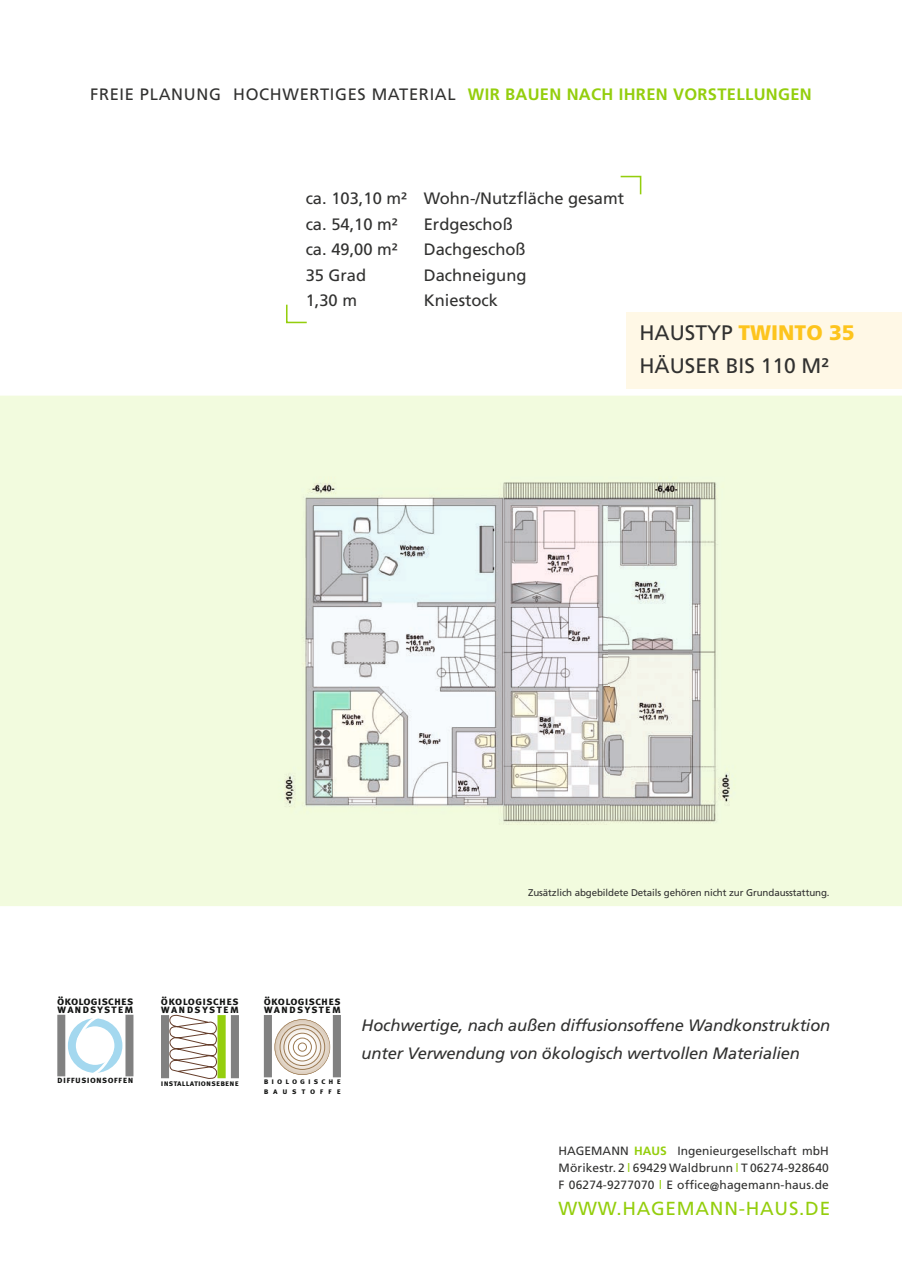
<style>
.page{position:relative;width:902px;height:1272px;background:#fff}
.page>*{position:absolute;margin:0;border:0;box-sizing:border-box;transform-origin:0 0}
.t1{font:21px/33px "Frutiger";color:#313130}
.t2{font:18.9px "Frutiger";letter-spacing:.04em;color:#94ce0d}
.t3{font:16.5px/25.5px "Frutiger";color:#313130}
.t4{font:italic 16.5px/28.5px "Frutiger";letter-spacing:-.01em;color:#313130}
.t5{font:16.5px "Frutiger";letter-spacing:.04em;color:#313130}
.t6{font:12px/17.2px "Frutiger";letter-spacing:.01em;color:#313130;text-align:justify}
.t7{font:12px "Meta Plus Bold Caps";letter-spacing:.01em;color:#131413}
.t8{font:12px "Meta Plus Bold Caps";letter-spacing:.075em;color:#131413}
.t9{font:11.85px "Meta Plus Bold Caps";letter-spacing:.03em;color:#131413}
.t10{font:11.85px "Meta Plus Bold Caps";letter-spacing:.1em;color:#131413}
.t11{font:11.85px "Meta Plus Bold Caps";letter-spacing:.095em;color:#131413}
.t12{font:9.75px "Frutiger";letter-spacing:-.01em;color:#313130}
.t13{font:9.75px "Meta Plus Bold Caps";letter-spacing:.03em;color:#131413}
.t14{font:8.55px/10.2px "Meta Plus Bold Caps";letter-spacing:.345em;color:#131413}
.t15{font:8.55px "Meta Plus Bold Caps";letter-spacing:.015em;color:#131413}
.s1{font-weight:700;color:#94ce0d}
.s2{font-weight:900;color:#fdc41d}
.s3{color:#94ce0d}
</style>
<div class="page">
<div style="left:0;top:395px;width:901px;height:511px;background:#f2fbde"></div>
<img style="left:268px;top:420px;width:487px;height:426px">
<svg style="left:620px;top:175px;width:22px;height:20px"></svg>
<svg style="left:286px;top:304px;width:21px;height:20px"></svg>
<div style="left:626px;top:312px;width:275px;height:76px;background:#fff8e6"></div>
<div style="left:68px;top:1018px;width:54px;height:54px;border:8px solid #a4d8ef;border-radius:50%"></div>
<div style="left:57px;top:1014px;width:8px;height:62px;background:#818181"></div>
<div style="left:125px;top:1014px;width:8px;height:62px;background:#818181"></div>
<svg style="left:75px;top:1018px;width:26px;height:24px"></svg>
<svg style="left:89px;top:1049px;width:26px;height:24px"></svg>
<svg style="left:169px;top:1014px;width:48px;height:64px"></svg>
<div style="left:231px;top:1015px;width:8px;height:63px;background:#818181"></div>
<div style="left:161px;top:1015px;width:8px;height:63px;background:#818181"></div>
<div style="left:217px;top:1015px;width:9px;height:63px;background:#94ce0d"></div>
<svg style="left:274px;top:1019px;width:56px;height:55px"></svg>
<div style="left:264px;top:1014px;width:8px;height:63px;background:#818181"></div>
<div style="left:333px;top:1014px;width:8px;height:63px;background:#818181"></div>
<div style="left:293px;top:1037px;width:19px;height:19px;border:1px solid #9c7b54;border-radius:50%"></div>
<div style="left:288px;top:1032px;width:28px;height:29px;border:1px solid #9c7b54;border-radius:50%"></div>
<div style="left:283px;top:1028px;width:38px;height:37px;border:1px solid #9c7b54;border-radius:50%"></div>
<div style="left:280px;top:1024px;width:45px;height:45px;border:1px solid #9c7b54;border-radius:50%"></div>
<div style="left:298px;top:1042px;width:9px;height:9px;border:1px solid #9c7b54;border-radius:50%"></div>
<h3 class="t5" style="left:90px;top:85px;width:723px">FREIE PLANUNG HOCHWERTIGES MATERIAL <span class="s1">WIR BAUEN NACH IHREN VORSTELLUNGEN</span></h3>
<h3 class="t3" style="left:305px;top:186px;width:103px">ca. 103,10 m² ca. 54,10 m² ca. 49,00 m²<br>35 Grad<br>1,30 m</h3>
<h3 class="t3" style="left:424px;top:185px;width:202px">Wohn-/Nutzfläche gesamt<br>Erdgeschoß<br>Dachgeschoß<br>Dachneigung<br>Kniestock</h3>
<h1 class="t1" style="left:639px;top:316px;width:217px">HAUSTYP <span class="s2">TWINTO 35<br></span>HÄUSER BIS 110 M²</h1>
<p class="t12" style="left:528px;top:886px;width:303px">Zusätzlich abgebildete Details gehören nicht zur Grundausstattung.</p>
<p class="t7" style="left:57px;top:993px;width:78px">ökologisches</p>
<p class="t8" style="left:57px;top:1001px;width:78px">wandsystem</p>
<p class="t13" style="left:57px;top:1074px;width:78px">diffusionsoffen</p>
<p class="t9" style="left:161px;top:993px;width:79px">ökologisches</p>
<p class="t10" style="left:161px;top:1001px;width:79px">wandsystem</p>
<p class="t15" style="left:161px;top:1077px;width:79px">installationsebene</p>
<p class="t9" style="left:264px;top:993px;width:78px">ökologisches</p>
<p class="t11" style="left:264px;top:1001px;width:78px">wandsystem</p>
<p class="t14" style="left:264px;top:1076px;width:78px">biologische baustoffe</p>
<h3 class="t4" style="left:361px;top:1010px;width:470px">Hochwertige, nach außen diffusionsoffene Wandkonstruktion unter Verwendung von ökologisch wertvollen Materialien</h3>
<p class="t6" style="left:558px;top:1141px;width:272px">HAGEMANN <span class="s1">HAUS</span> Ingenieurgesellschaft mbH Mörikestr. 2 <span class="s3">l</span> 69429 Waldbrunn <span class="s3">l</span> T 06274-928640<br>F 06274-9277070 <span class="s3">l</span> E office@hagemann-haus.de</p>
<h2 class="t2" style="left:558px;top:1196px;width:273px">WWW.HAGEMANN-HAUS.DE</h2>
</div>
